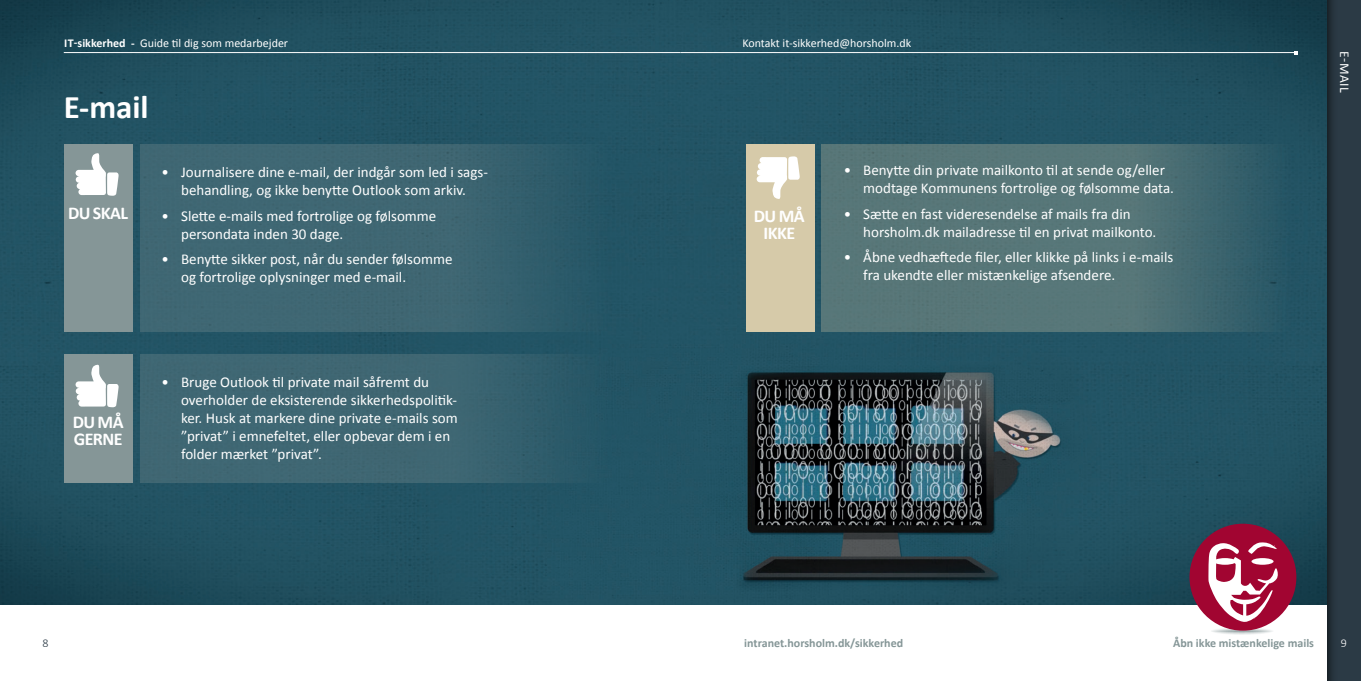
<style>
.page{position:relative;width:1361px;height:681px;background:#fff}
.page>*{position:absolute;margin:0;border:0;box-sizing:border-box;transform-origin:0 0}
.t1{font:700 33px "Calibri";color:#fff}
.t2{font:700 18px/16.5px "Calibri";letter-spacing:-.03em;color:#fff}
.t3{font:15px/18px "Calibri";color:#fff}
.t4{font:13.5px "Calibri";color:#fff}
.t5{font:12px "Calibri";color:#fff}
.t6{font:700 12px "Calibri";color:#859697}
.t7{font:300 12px "Calibri";color:#2b3a45}
.t8{font:300 12px "Calibri";color:#fff}
.s1{font-weight:700}
</style>
<div class="page">
<img style="left:0;top:0;width:1324px;height:604px">
<hr style="left:64px;top:52px;width:616px;height:1px;background:#fff">
<div style="left:1324px;top:0;width:37px;height:680px;background:#231f20;opacity:.75"></div>
<div style="left:140px;top:354px;width:472px;height:128px;background:linear-gradient(to right,#466b76,#2f5c6b)"></div>
<svg style="left:821px;top:145px;width:472px;height:187px;background:#4e7074"></svg>
<div style="left:140px;top:145px;width:472px;height:187px;background:linear-gradient(to right,#466b77,#2f5c6a)"></div>
<div style="left:65px;top:145px;width:68px;height:187px;background:#859697"></div>
<div style="left:65px;top:354px;width:68px;height:128px;background:#859697"></div>
<div style="left:746px;top:145px;width:68px;height:187px;background:#d6caa9"></div>
<svg style="left:76px;top:153px;width:43px;height:43px"></svg>
<svg style="left:76px;top:364px;width:43px;height:43px"></svg>
<svg style="left:756px;top:156px;width:44px;height:43px"></svg>
<svg style="left:1210px;top:626px;width:64px;height:8px"></svg>
<div style="left:1189px;top:523px;width:107px;height:107px;background:#a10531;border-radius:50%"></div>
<hr style="left:680px;top:52px;width:616px;height:1px;background:#fff">
<svg style="left:1208px;top:542px;width:70px;height:79px"></svg>
<p class="t5" style="left:64px;top:36px;width:226px"><span class="s1">IT-sikkerhed -</span> Guide til dig som medarbejder</p>
<h1 class="t1" style="left:64px;top:86px;width:86px">E-mail</h1>
<p class="t2" style="left:68px;top:204px;width:61px">DU SKAL</p>
<p class="t3" style="left:162px;top:163px;width:328px;text-align:center">• Journalisere dine e-mail, der indgår som led i sags&shy;behandling, og ikke benytte Outlook som arkiv.</p>
<p class="t3" style="left:181px;top:207px;width:257px;text-indent:-20px">• Slette e-mails med fortrolige og følsomme persondata inden 30 dage.</p>
<p class="t3" style="left:181px;top:250px;width:273px;text-indent:-20px">• Benytte sikker post, når du sender følsomme og fortrolige oplysninger med e-mail.</p>
<p class="t2" style="left:73px;top:414px;width:52px">DU MÅ<br>GERNE</p>
<p class="t3" style="left:181px;top:372px;width:278px;text-indent:-19px">• Bruge Outlook til private mail såfremt du overholder de eksisterende sikkerhedspolitik&shy;ker. Husk at markere dine private e-mails som ”privat” i emnefeltet, eller opbevar dem i en folder mærket ”privat”.</p>
<p class="t5" style="left:742px;top:36px;width:170px">Kontakt it-sikkerhed@horsholm.dk</p>
<p class="t2" style="left:754px;top:208px;width:52px;text-align:center">DU MÅ<br>IKKE</p>
<p class="t3" style="left:863px;top:161px;width:312px;text-indent:-20px">• Benytte din private mailkonto til at sende og/eller modtage Kommunens fortrolige og følsomme data.</p>
<p class="t3" style="left:863px;top:205px;width:295px;text-indent:-19px">• Sætte en fast videresendelse af mails fra din horsholm.dk mailadresse til en privat mailkonto.</p>
<p class="t3" style="left:863px;top:248px;width:311px;text-indent:-20px">• Åbne vedhæftede filer, eller klikke på links i e-mails fra ukendte eller mistænkelige afsendere.</p>
<p class="t4" style="left:1353px;top:51px;width:43px;rotate:90deg">E-MAIL</p>
<p class="t6" style="left:744px;top:635px;width:160px">intranet.horsholm.dk/sikkerhed</p>
<p class="t6" style="left:1173px;top:635px;width:142px">Åbn ikke mistænkelige mails</p>
<p class="t7" style="left:43px;top:635px;width:8px">8</p>
<p class="t8" style="left:1341px;top:635px;width:8px">9</p>
</div>
